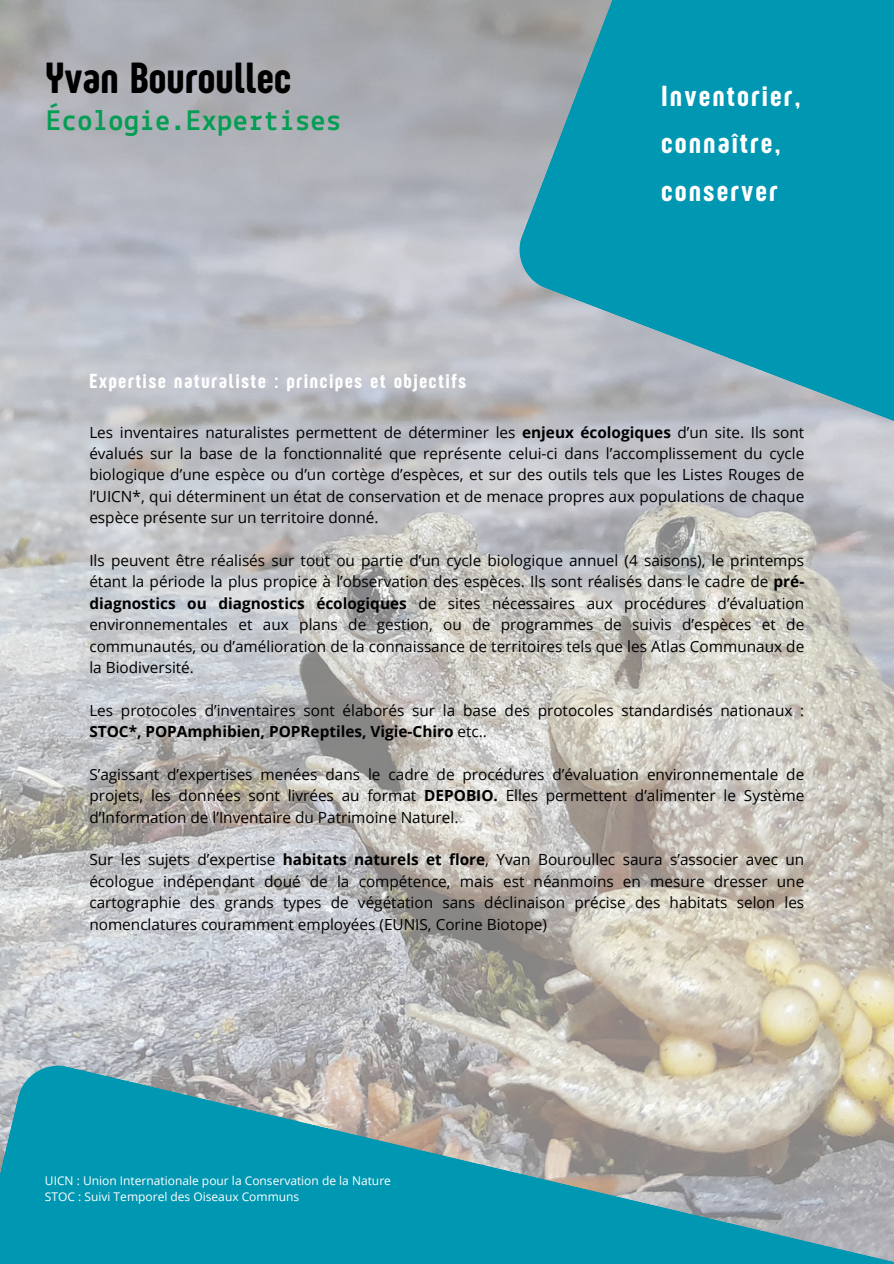
<style>
.page{position:relative;width:894px;height:1264px;background:#fff}
.page>*{position:absolute;margin:0;border:0;box-sizing:border-box;transform-origin:0 0}
.t1{font:45px "Sugo Pro Display";letter-spacing:.02em;color:#000}
.t2{font:30px/47.2px "Sugo Pro Display";letter-spacing:.09em;color:#fff}
.t3{font:700 30px "Lekton";letter-spacing:.02em;color:#059d54}
.t4{font:21px "Sugo Pro Display";letter-spacing:.09em;color:#fff}
.t5{font:15.3px/21.3px "Open Sans";color:#000;text-align:justify}
.t6{font:12px "Open Sans";color:#fff}
.s1{font-weight:700}
</style>
<div class="page">
<img style="left:0;top:0;width:893px;height:1064px">
<svg style="left:518px;top:0;width:375px;height:525px;fill:#0097b2"></svg>
<svg style="left:0;top:1064px;width:893px;height:199px;fill:#0097b2"></svg>
<p class="t1" style="left:46px;top:52px;width:246px">Yvan Bouroullec</p>
<p class="t3" style="left:46px;top:107px;width:296px">Écologie.Expertises</p>
<h5 class="t4" style="left:89px;top:369px;width:378px">Expertise naturaliste : principes et objectifs</h5>
<h5 class="t2" style="left:661px;top:72px;width:140px">Inventorier, connaître, conserver</h5>
<h3 class="t5" style="left:89px;top:421px;width:716px">Les inventaires naturalistes permettent de déterminer les <span class="s1">enjeux écologiques</span> d’un site. Ils sont évalués sur la base de la fonctionnalité que représente celui-ci dans l’accomplissement du cycle biologique d’une espèce ou d’un cortège d’espèces, et sur des outils tels que les Listes Rouges de l’UICN*, qui déterminent un état de conservation et de menace propres aux populations de chaque espèce présente sur un territoire donné.</h3>
<h1 class="t5" style="left:89px;top:549px;width:716px">Ils peuvent être réalisés sur tout ou partie d’un cycle biologique annuel (4 saisons), le printemps étant la période la plus propice à l’observation des espèces. Ils sont réalisés dans le cadre de <span class="s1">pré&shy;diagnostics ou diagnostics écologiques</span> de sites nécessaires aux procédures d’évaluation environnementales et aux plans de gestion, ou de programmes de suivis d’espèces et de communautés, ou d’amélioration de la connaissance de territoires tels que les Atlas Communaux de la Biodiversité.</h1>
<h2 class="t5" style="left:89px;top:699px;width:716px">Les protocoles d’inventaires sont élaborés sur la base des protocoles standardisés nationaux :<br><span class="s1">STOC*, POPAmphibien, POPReptiles, Vigie-Chiro</span> etc..</h2>
<h4 class="t5" style="left:89px;top:763px;width:716px">S’agissant d’expertises menées dans le cadre de procédures d’évaluation environnementale de projets, les données sont livrées au format <span class="s1">DEPOBIO.</span> Elles permettent d’alimenter le Système d’Information de l’Inventaire du Patrimoine Naturel.</h4>
<h5 class="t5" style="left:89px;top:848px;width:716px">Sur les sujets d’expertise <span class="s1">habitats naturels et flore</span>, Yvan Bouroullec saura s’associer avec un écologue indépendant doué de la compétence, mais est néanmoins en mesure dresser une cartographie des grands types de végétation sans déclinaison précise des habitats selon les nomenclatures couramment employées (EUNIS, Corine Biotope)</h5>
<h5 class="t6" style="left:45px;top:1172px;width:347px">UICN : Union Internationale pour la Conservation de la Nature</h5>
<h5 class="t6" style="left:45px;top:1188px;width:256px">STOC : Suivi Temporel des Oiseaux Communs</h5>
</div>
